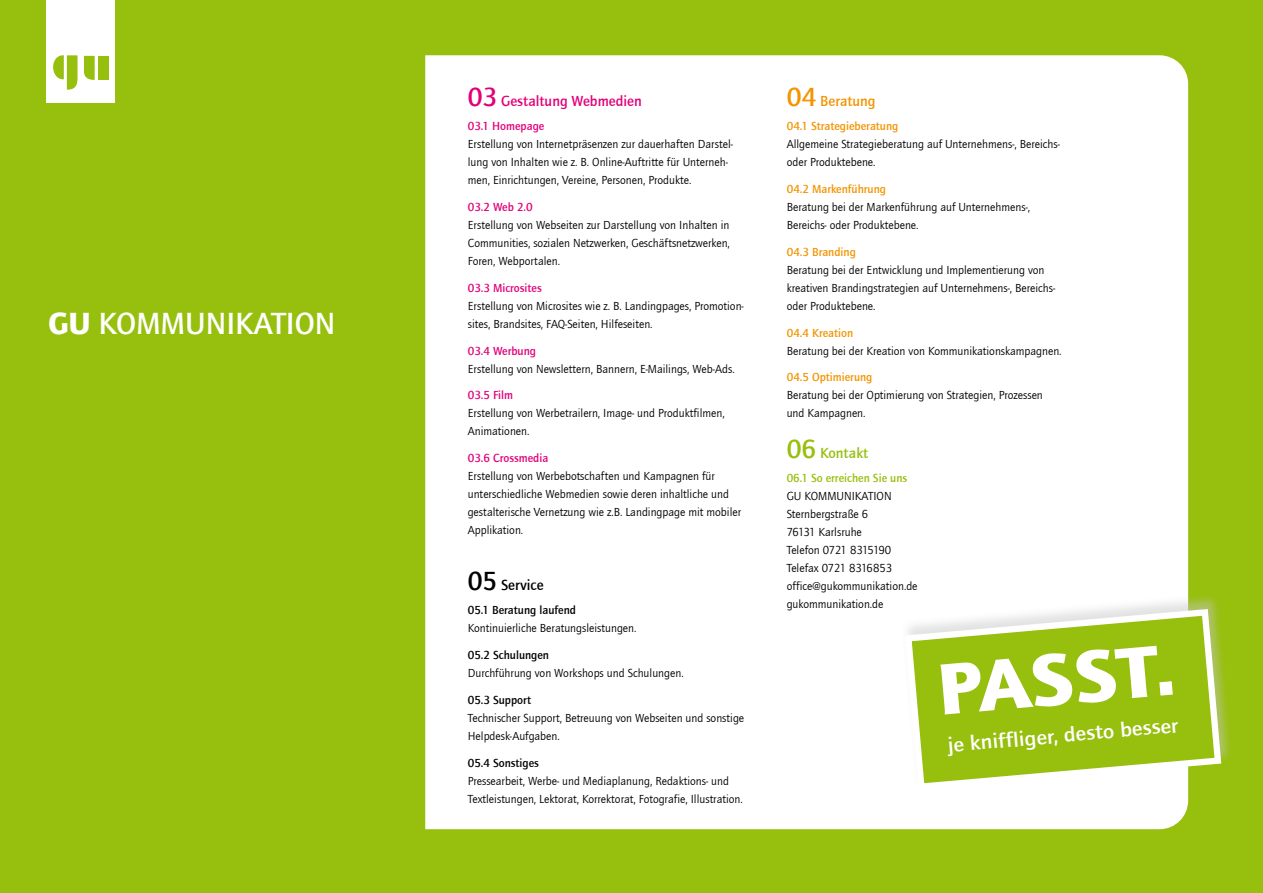
<style>
.page{position:relative;width:1263px;height:893px;background:#97bf0d}
.page>*{position:absolute;margin:0;border:0;box-sizing:border-box;transform-origin:0 0}
.t1{font:900 75px "Quay Itc T";color:#fff;scale:1.1 1}
.t2{font:700 31.5px "Quay Itc T";color:#fff}
.t3{font:700 21px "Quay Itc T";color:#fff;scale:1.1 1}
.t4{font:700 15px "Quay Itc T";color:#e2007a}
.t5{font:700 15px "Quay Itc T";color:#f39400}
.t6{font:700 15px "Quay Itc T";color:#97bf0d}
.t7{font:700 15px "Quay Itc T";color:#000}
.t8{font:12px/18px "Quay Itc T";color:#000}
.t9{font:700 12px "Quay Itc T";color:#f39400}
.t10{font:700 12px "Quay Itc T";color:#e2007a}
.t11{font:700 12px "Quay Itc T";color:#000}
.t12{font:700 12px "Quay Itc T";color:#97bf0d}
.s1{font-weight:900}
.s2{font-size:27px}
</style>
<div class="page">
<div style="left:425px;top:55px;width:763px;height:774px;background:#fff"></div>
<div style="left:47px;top:0;width:68px;height:102px;background:#fff"></div>
<svg style="left:53px;top:55px;width:25px;height:35px"></svg>
<svg style="left:84px;top:56px;width:11px;height:24px"></svg>
<div style="left:98px;top:56px;width:10px;height:24px;background:#97bf0d"></div>
<div style="left:901px;top:593px;width:332px;height:196px;background:#c6c7c8;opacity:.5"></div>
<svg style="left:901px;top:606px;width:324px;height:187px"></svg>
<h2 class="t2" style="left:48px;top:305px;width:289px"><span class="s1">GU</span> KOMMUNIKATION</h2>
<p class="t4" style="left:468px;top:92px;width:175px"><span class="s2">03</span> Gestaltung Webmedien</p>
<p class="t10" style="left:468px;top:119px;width:78px">03.1 Homepage</p>
<p class="t8" style="left:468px;top:135px;width:267px">Erstellung von Internetpräsenzen zur dauerhaften Darstel&shy;lung von Inhalten wie z. B. Online-Auftritte für Unterneh&shy;men, Einrichtungen, Vereine, Personen, Produkte.</p>
<p class="t10" style="left:468px;top:200px;width:66px">03.2 Web 2.0</p>
<p class="t8" style="left:468px;top:216px;width:264px;text-align:justify">Erstellung von Webseiten zur Darstellung von Inhalten in Communities, sozialen Netzwerken, Geschäftsnetzwerken, Foren, Webportalen.</p>
<p class="t10" style="left:468px;top:281px;width:75px">03.3 Microsites</p>
<p class="t8" style="left:468px;top:296px;width:277px">Erstellung von Microsites wie z. B. Landingpages, Promotion&shy;sites, Brandsites, FAQ-Seiten, Hilfeseiten.</p>
<p class="t10" style="left:468px;top:344px;width:70px">03.4 Werbung</p>
<p class="t8" style="left:468px;top:359px;width:269px">Erstellung von Newslettern, Bannern, E-Mailings, Web-Ads.</p>
<p class="t10" style="left:468px;top:388px;width:47px">03.5 Film</p>
<p class="t8" style="left:468px;top:404px;width:258px">Erstellung von Werbetrailern, Image- und Produktfilmen,<br>Animationen.</p>
<p class="t10" style="left:468px;top:451px;width:82px">03.6 Crossmedia</p>
<p class="t8" style="left:468px;top:467px;width:275px">Erstellung von Werbebotschaften und Kampagnen für unterschiedliche Webmedien sowie deren inhaltliche und gestalterische Vernetzung wie z.B. Landingpage mit mobiler Applikation.</p>
<p class="t7" style="left:468px;top:576px;width:77px"><span class="s2">05</span> Service</p>
<p class="t11" style="left:468px;top:603px;width:110px">05.1 Beratung laufend</p>
<p class="t8" style="left:468px;top:619px;width:170px">Kontinuierliche Beratungsleistungen.</p>
<p class="t11" style="left:468px;top:648px;width:83px">05.2 Schulungen</p>
<p class="t8" style="left:468px;top:663px;width:217px">Durchführung von Workshops und Schulungen.</p>
<p class="t11" style="left:468px;top:693px;width:65px">05.3 Support</p>
<p class="t8" style="left:468px;top:708px;width:278px">Technischer Support, Betreuung von Webseiten und sonstige<br>Helpdesk-Aufgaben.</p>
<p class="t11" style="left:468px;top:756px;width:73px">05.4 Sonstiges</p>
<p class="t8" style="left:468px;top:771px;width:276px">Pressearbeit, Werbe- und Mediaplanung, Redaktions- und<br>Textleistungen, Lektorat, Korrektorat, Fotografie, Illustration.</p>
<p class="t5" style="left:787px;top:92px;width:90px"><span class="s2">04</span> Beratung</p>
<p class="t9" style="left:787px;top:119px;width:113px">04.1 Strategieberatung</p>
<p class="t8" style="left:787px;top:135px;width:275px">Allgemeine Strategieberatung auf Unternehmens-, Bereichs&shy;oder Produktebene.</p>
<p class="t9" style="left:787px;top:182px;width:101px">04.2 Markenführung</p>
<p class="t8" style="left:787px;top:198px;width:245px">Beratung bei der Markenführung auf Unternehmens-,<br>Bereichs- oder Produktebene.</p>
<p class="t9" style="left:787px;top:245px;width:71px">04.3 Branding</p>
<p class="t8" style="left:787px;top:260px;width:270px">Beratung bei der Entwicklung und Implementierung von kreativen Brandingstrategien auf Unternehmens-, Bereichs&shy;oder Produktebene.</p>
<p class="t9" style="left:787px;top:326px;width:68px">04.4 Kreation</p>
<p class="t8" style="left:787px;top:341px;width:276px">Beratung bei der Kreation von Kommunikationskampagnen.</p>
<p class="t9" style="left:787px;top:370px;width:87px">04.5 Optimierung</p>
<p class="t8" style="left:787px;top:386px;width:258px">Beratung bei der Optimierung von Strategien, Prozessen und Kampagnen.</p>
<p class="t6" style="left:787px;top:444px;width:83px"><span class="s2">06</span> Kontakt</p>
<p class="t12" style="left:787px;top:471px;width:122px">06.1 So erreichen Sie uns</p>
<p class="t8" style="left:787px;top:487px;width:132px">GU KOMMUNIKATION<br>Sternbergstraße 6<br>76131 Karlsruhe<br>Telefon 0721 8315190<br>Telefax 0721 8316853 office@gukommunikation.de gukommunikation.de</p>
<h1 class="t1" style="left:933px;top:646px;width:218px;rotate:-5deg">PASST.</h1>
<h3 class="t3" style="left:947px;top:733px;width:211px;rotate:-5deg">je kniffliger, desto besser</h3>
</div>
